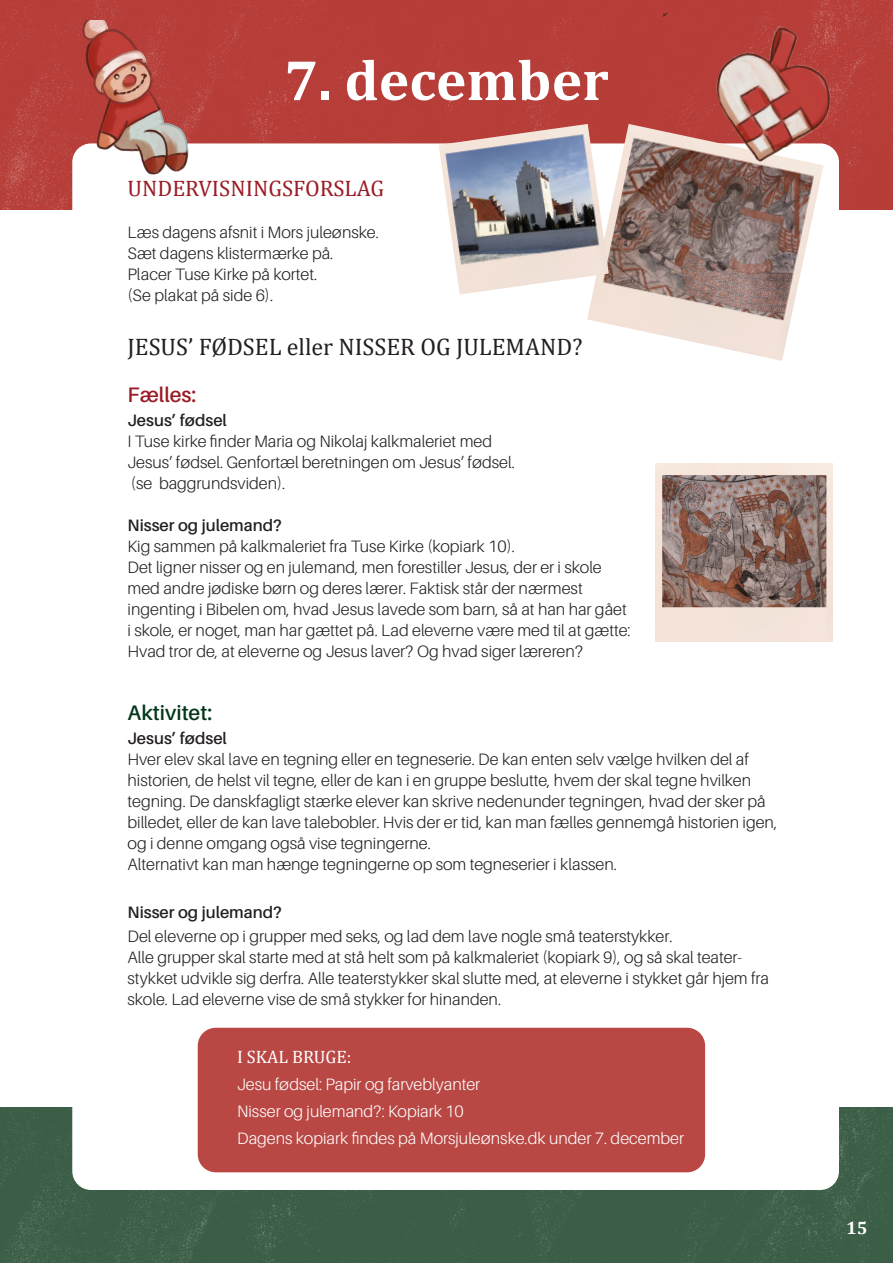
<style>
.page{position:relative;width:893px;height:1263px;background:#fff}
.page>*{position:absolute;margin:0;border:0;box-sizing:border-box;transform-origin:0 0}
.t1{font:700 57.6px "Cambria";color:#fff}
.t2{font:24px "Cambria";color:#231f20}
.t3{font:22.5px "Cambria";color:#9b1c26}
.t4{font:600 21px "Aileron";color:#03361a}
.t5{font:600 21px "Aileron";color:#9b1c26}
.t6{font:18px "Cambria";color:#fff}
.t7{font:700 18px "Cambria";color:#fff}
.t8{font:300 16.5px/21px "Aileron";color:#231f20}
.t9{font:300 16.5px "Aileron";color:#fff}
.t10{font:600 16.5px "Aileron";color:#231f20}
</style>
<div class="page">
<div style="left:0;top:1108px;width:893px;height:155px;background:#3c5e46"></div>
<div style="left:0;top:0;width:893px;height:209px;background:#b63d38"></div>
<div style="left:73px;top:144px;width:765px;height:1045px;background:#fff;border-radius:18px"></div>
<img style="left:656px;top:464px;width:177px;height:177px">
<img style="left:69px;top:21px;width:139px;height:176px">
<div style="left:198px;top:1028px;width:507px;height:144px;background:#b94845;border-radius:18px"></div>
<img style="left:587px;top:124px;width:231px;height:237px">
<img style="left:657px;top:13px;width:219px;height:179px">
<img style="left:439px;top:124px;width:170px;height:170px">
<p class="t1" style="left:284px;top:40px;width:326px">7. december</p>
<p class="t3" style="left:128px;top:175px;width:258px">UNDERVISNINGSFORSLAG</p>
<p class="t8" style="left:128px;top:222px;width:253px">Læs dagens afsnit i Mors juleønske.</p>
<p class="t8" style="left:128px;top:243px;width:207px">Sæt dagens klistermærke på.</p>
<p class="t8" style="left:128px;top:264px;width:191px">Placer Tuse Kirke på kortet.</p>
<p class="t8" style="left:128px;top:285px;width:147px">(Se plakat på side 6).</p>
<p class="t2" style="left:128px;top:332px;width:456px">JESUS’ FØDSEL eller NISSER OG JULEMAND?</p>
<p class="t5" style="left:128px;top:383px;width:70px">Fælles:</p>
<p class="t10" style="left:128px;top:411px;width:101px">Jesus’ fødsel</p>
<p class="t8" style="left:128px;top:431px;width:366px">I Tuse kirke finder Maria og Nikolaj kalkmaleriet med</p>
<p class="t8" style="left:128px;top:452px;width:389px">Jesus’ fødsel. Genfortæl beretningen om Jesus’ fødsel.</p>
<p class="t8" style="left:131px;top:473px;width:156px">(se baggrundsviden).</p>
<p class="t10" style="left:128px;top:516px;width:156px">Nisser og julemand?</p>
<p class="t8" style="left:128px;top:536px;width:389px">Kig sammen på kalkmaleriet fra Tuse Kirke (kopiark 10).</p>
<p class="t8" style="left:128px;top:557px;width:476px">Det ligner nisser og en julemand, men forestiller Jesus, der er i skole</p>
<p class="t8" style="left:128px;top:578px;width:457px">med andre jødiske børn og deres lærer. Faktisk står der nærmest</p>
<p class="t8" style="left:128px;top:599px;width:501px">ingenting i Bibelen om, hvad Jesus lavede som barn, så at han har gået</p>
<p class="t8" style="left:128px;top:620px;width:505px">i skole, er noget, man har gættet på. Lad eleverne være med til at gætte:</p>
<p class="t8" style="left:128px;top:641px;width:457px">Hvad tror de, at eleverne og Jesus laver? Og hvad siger læreren?</p>
<p class="t4" style="left:128px;top:701px;width:86px">Aktivitet:</p>
<p class="t10" style="left:128px;top:729px;width:101px">Jesus’ fødsel</p>
<p class="t8" style="left:128px;top:749px;width:651px">Hver elev skal lave en tegning eller en tegneserie. De kan enten selv vælge hvilken del af historien, de helst vil tegne, eller de kan i en gruppe beslutte, hvem der skal tegne hvilken tegning. De danskfagligt stærke elever kan skrive nedenunder tegningen, hvad der sker på billedet, eller de kan lave talebobler. Hvis der er tid, kan man fælles gennemgå historien igen, og i denne omgang også vise tegningerne.</p>
<p class="t8" style="left:128px;top:854px;width:491px">Alternativt kan man hænge tegningerne op som tegneserier i klassen.</p>
<p class="t10" style="left:128px;top:903px;width:156px">Nisser og julemand?</p>
<p class="t8" style="left:128px;top:926px;width:546px">Del eleverne op i grupper med seks, og lad dem lave nogle små teaterstykker.</p>
<p class="t8" style="left:128px;top:947px;width:643px">Alle grupper skal starte med at stå helt som på kalkmaleriet (kopiark 9), og så skal teater&shy;stykket udvikle sig derfra. Alle teaterstykker skal slutte med, at eleverne i stykket går hjem fra skole. Lad eleverne vise de små stykker for hinanden.</p>
<p class="t6" style="left:237px;top:1046px;width:116px">I SKAL BRUGE:</p>
<p class="t9" style="left:237px;top:1075px;width:245px">Jesu fødsel: Papir og farveblyanter</p>
<p class="t9" style="left:237px;top:1102px;width:228px">Nisser og julemand?: Kopiark 10</p>
<p class="t9" style="left:237px;top:1129px;width:448px">Dagens kopiark findes på Morsjuleønske.dk under 7. december</p>
<p class="t7" style="left:846px;top:1215px;width:23px">15</p>
</div>
